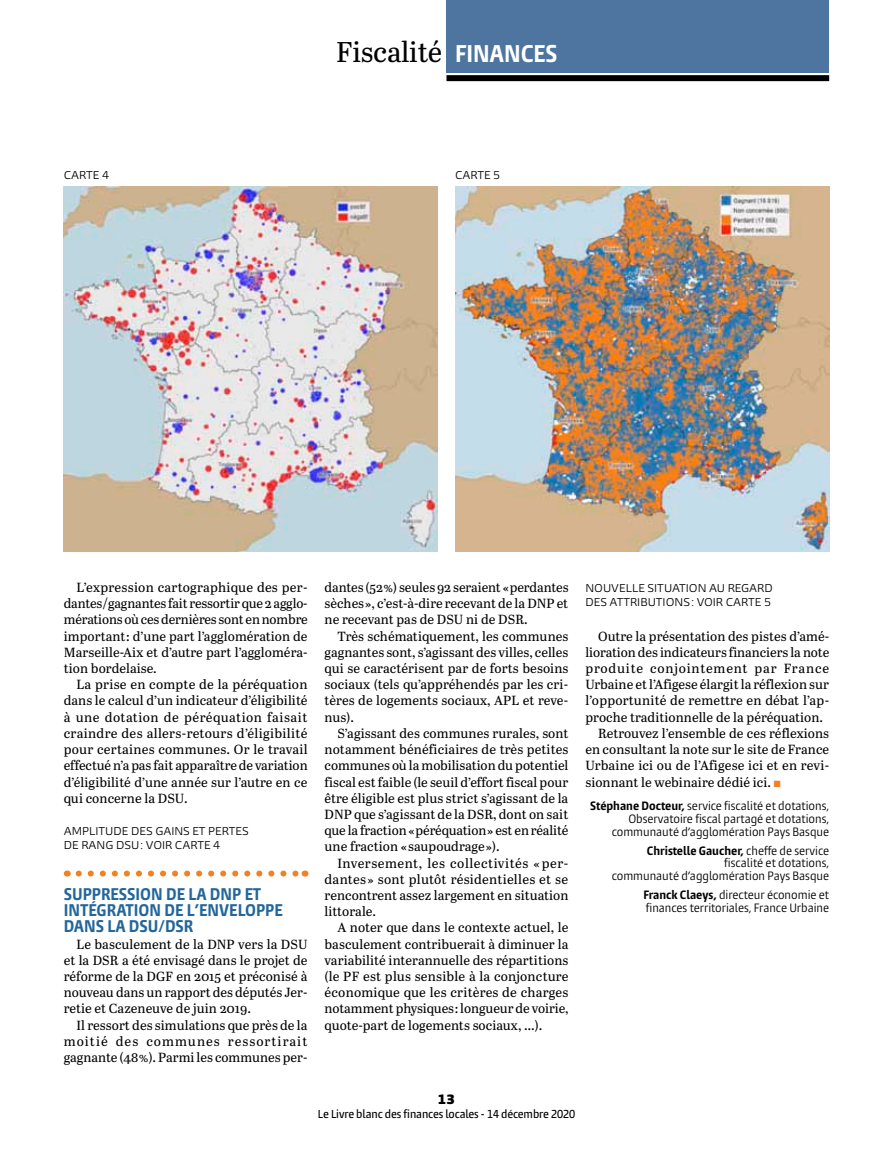
<style>
.page{position:relative;width:893px;height:1157px;background:#fff}
.page>*{position:absolute;margin:0;border:0;box-sizing:border-box;transform-origin:0 0}
.t1{font:28.5px "Abril Text";letter-spacing:-.01em;color:#000}
.t2{font:700 condensed 22.5px "Burlingame Pro";color:#fff}
.t3{font:700 condensed 15.75px/16.2px "Burlingame Pro";color:#22669b}
.t4{font:13.2px/16.2px "Abril Text";letter-spacing:.005em;color:#000;text-align:justify}
.t5{font:13.2px "Abril Text";letter-spacing:.06em;color:#000}
.t6{font:900 12.6px "Burlingame Pro";color:#000}
.t7{font:condensed 11.25px/12.8px "Burlingame Pro";color:#000;text-align:right}
.t8{font:500 condensed 10.8px "Burlingame Pro";letter-spacing:-.01em;color:#000}
.t9{font:10.5px/13.5px "Burlingame Pro";letter-spacing:.06em;color:#000}
.t10{font:10.5px/13.5px "Burlingame Pro";color:#000}
.s1{font-family:"Burlingame Pro";font-weight:700;font-stretch:condensed;font-size:22.5px;color:#fff}
.s2{color:#f18122}
.s3{font-weight:700}
</style>
<div class="page">
<div style="left:446px;top:0;width:383px;height:72px;background:#4d75a0"></div>
<div style="left:446px;top:75px;width:383px;height:6px;background:#000"></div>
<svg style="left:79px;top:870px;width:220px;height:6px"></svg>
<img style="left:64px;top:187px;width:374px;height:364px">
<img style="left:455px;top:187px;width:374px;height:365px">
<h1 class="t1" style="left:336px;top:31px;width:153px">Fiscalité <span class="s1">FINANC</span></h1>
<h2 class="t2" style="left:534px;top:39px;width:23px">ES</h2>
<p class="t9" style="left:64px;top:168px;width:47px">CARTE 4</p>
<p class="t9" style="left:455px;top:168px;width:47px">CARTE 5</p>
<p class="t4" style="left:64px;top:578px;width:245px;text-indent:13px">L’expression cartographique des per&shy;dantes / gagnantes fait ressortir que 2 agglo&shy;mérations où ces dernières sont en nombre important : d’une part l’agglomération de Marseille-Aix et d’autre part l’aggloméra&shy;tion bordelaise.</p>
<p class="t4" style="left:64px;top:676px;width:245px;text-indent:13px">La prise en compte de la péréquation dans le calcul d’un indicateur d’éligibilité à une dotation de péréquation faisait craindre des allers-retours d’éligibilité pour certaines communes. Or le travail effectué n’a pas fait apparaître de variation d’éligibilité d’une année sur l’autre en ce qui concerne la DSU.</p>
<p class="t10" style="left:64px;top:824px;width:185px">AMPLITU DE DES GAINS ET PERTES<br>DE RANG DSU: VOIR CARTE 4</p>
<p class="t3" style="left:64px;top:886px;width:197px">SUPPRESS ION DE LA DNP ET<br>INTÉGRA</p>
<p class="t3" style="left:126px;top:902px;width:159px">TION DE L’ENVELOPPE</p>
<p class="t3" style="left:64px;top:918px;width:21px">DANS</p>
<p class="t3" style="left:107px;top:918px;width:87px">LA DSU/DSR</p>
<p class="t4" style="left:64px;top:935px;width:245px;text-indent:13px">Le basculement de la DNP vers la DSU et la DSR a été envisagé dans le projet de réforme de la DGF en 2015 et préconisé à nouveau dans un rapport des députés Jer&shy;retie et Cazeneuve de juin 2019.</p>
<p class="t4" style="left:64px;top:1016px;width:245px;text-indent:13px">Il ressort des simulations que près de la moitié des communes ressortirait gagnante (48 %). Parmi les communes per-</p>
<p class="t4" style="left:325px;top:578px;width:245px">dantes (52 %) seules 92 seraient « perdantes sèches », c’est-à-dire recevant de la DNP et ne recevant pas de DSU ni de DSR.</p>
<p class="t4" style="left:325px;top:627px;width:245px;text-indent:13px">Très schématiquement, les communes gagnantes sont, s’agissant des villes, celles qui se caractérisent par de forts besoins sociaux (tels qu’appréhendés par les cri&shy;tères de logements sociaux, APL et reve&shy;nus).</p>
<p class="t4" style="left:325px;top:724px;width:245px;text-indent:13px">S’agissant des communes rurales, sont notamment bénéficiaires de très petites communes où la mobilisation du potentiel fiscal est faible (le seuil d’effort fiscal pour être éligible est plus strict s’agissant de la DNP que s’agissant de la DSR, dont on sait que la fraction « péréquation » est en réalité une fraction « saupoudrage »).</p>
<p class="t4" style="left:325px;top:854px;width:245px;text-indent:13px">Inversement, les collectivités « per&shy;dantes » sont plutôt résidentielles et se rencontrent assez largement en situation littorale.</p>
<p class="t4" style="left:325px;top:919px;width:245px;text-indent:13px">A noter que dans le contexte actuel, le basculement contribuerait à diminuer la variabilité interannuelle des répartitions (le PF est plus sensible à la conjoncture économique que les critères de charges notamment physiques : longueur de voirie, quote-part de logements sociaux, …).</p>
<p class="t9" style="left:585px;top:581px;width:189px">N OUVELLE SITUATION AU REGARD<br>DES ATTRIBUTIONS : VOIR CARTE 5</p>
<p class="t4" style="left:598px;top:627px;width:233px">Outre la présentation des pistes d’amé-</p>
<p class="t4" style="left:585px;top:643px;width:245px">lioration des indicateurs financiers la note</p>
<p class="t5" style="left:585px;top:659px;width:245px">produite conjointement par France</p>
<p class="t4" style="left:585px;top:676px;width:245px">Urbaine et l’Afigese élargit la réflexion sur</p>
<p class="t4" style="left:585px;top:692px;width:245px">l’opportunité de remettre en débat l’ap-</p>
<p class="t4" style="left:585px;top:708px;width:239px">proche traditionnelle de la péréquation.</p>
<p class="t4" style="left:598px;top:724px;width:233px">Retrouvez l’ensemble de ces réflexions</p>
<p class="t4" style="left:585px;top:740px;width:245px">en consultant la note sur le site de France</p>
<p class="t4" style="left:585px;top:757px;width:245px">Urbaine ici ou de l’Afigese ici et en revi-</p>
<p class="t4" style="left:585px;top:773px;width:197px">sionnant le webinaire dédié ici. <span class="s2">■</span></p>
<p class="t7" style="left:590px;top:799px;width:241px"><span class="s3">STÉPHANE DOCTEUR,</span> service fiscalité et dotations,<br>Observatoire fiscal partagé et dotations, communauté d’agglomération Pays Basque</p>
<p class="t7" style="left:612px;top:844px;width:219px"><span class="s3">CHRISTELLE GAUCHER,</span> cheffe de service fiscalité et dotations,<br>communauté d’agglomération Pays Basque</p>
<p class="t7" style="left:643px;top:889px;width:187px;text-align:left"><span class="s3">FRANCK CLAEYS,</span> directeur économie et finances territoriales, France Urbaine</p>
<p class="t6" style="left:438px;top:1091px;width:19px">13</p>
<p class="t8" style="left:318px;top:1107px;width:259px">Le Livre blanc des finances locales - 14 décembre 2020</p>
</div>
